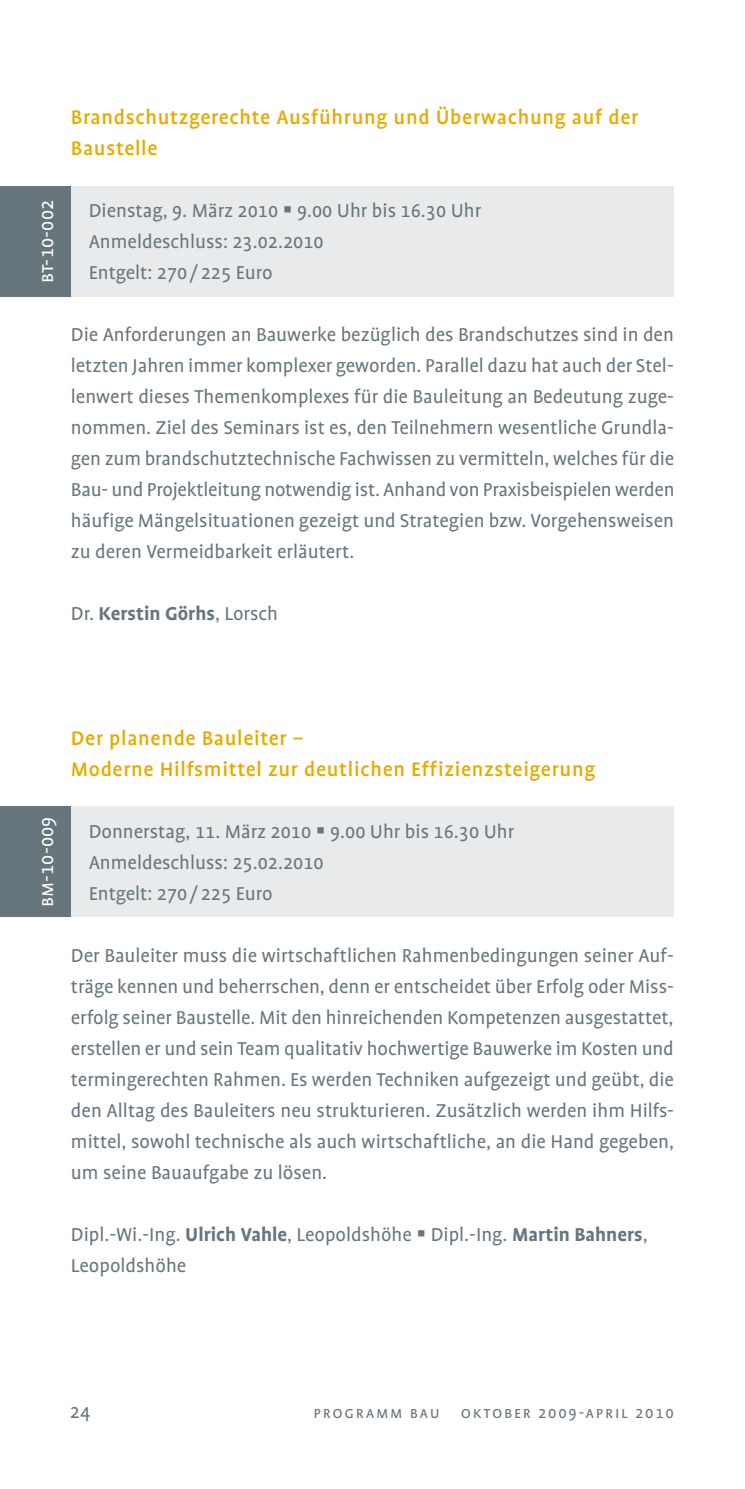
<style>
.page{position:relative;width:745px;height:1489px;background:#fff}
.page>*{position:absolute;margin:0;border:0;box-sizing:border-box;transform-origin:0 0}
.t1{font:500 22.5px/31px "Profile OT";letter-spacing:.03em;color:#e9aa00}
.t2{font:21.25px/31px "Profile OT";color:#67757d}
.t3{font:700 21.25px "Profile OT";color:#67757d}
.t4{font:21.25px "Profile OT";letter-spacing:.01em;color:#fff}
.t5{font:17.5px "Profile OT";letter-spacing:.1em;color:#67757d}
.s1{font-weight:400}
.s2{font-weight:700}
</style>
<div class="page">
<div style="left:71px;top:186px;width:602px;height:111px;background:#e8eaeb"></div>
<div style="left:71px;top:806px;width:602px;height:111px;background:#e8eaeb"></div>
<div style="left:0;top:186px;width:71px;height:111px;background:#67757d"></div>
<div style="left:0;top:806px;width:71px;height:111px;background:#67757d"></div>
<p class="t4" style="left:35px;top:283px;width:85px;rotate:-90deg">BT-10-002</p>
<p class="t1" style="left:71px;top:102px;width:568px">Brandschutzgerechte Ausführung und Überwachung auf der<br>Baustelle</p>
<p class="t2" style="left:89px;top:195px;width:394px">Dienstag, 9. März 2010 9.00 Uhr bis 16.30 Uhr<br>Anmeldeschluss: 23.02.2010<br>Entgelt: 270 / 225 Euro</p>
<p class="t2" style="left:71px;top:319px;width:604px;text-align:justify">Die Anforderungen an Bauwerke bezüglich des Brandschutzes sind in den letzten Jahren immer komplexer geworden. Parallel dazu hat auch der Stel&shy;lenwert dieses Themenkomplexes für die Bauleitung an Bedeutung zuge&shy;nommen. Ziel des Seminars ist es, den Teilnehmern wesentliche Grundla&shy;gen zum brandschutztechnische Fachwissen zu vermitteln, welches für die Bau- und Projektleitung notwendig ist. Anhand von Praxisbeispielen werden häufige Mängelsituationen gezeigt und Strategien bzw. Vorgehensweisen zu deren Vermeidbarkeit erläutert.</p>
<p class="t3" style="left:71px;top:602px;width:208px"><span class="s1">Dr.</span> Kerstin Görhs<span class="s1">, Lorsch</span></p>
<p class="t4" style="left:35px;top:907px;width:93px;rotate:-90deg">BM-10-009</p>
<p class="t1" style="left:71px;top:722px;width:525px">Der planende Bauleiter –<br>Moderne Hilfsmittel zur deutlichen Effizienzsteigerung</p>
<p class="t2" style="left:89px;top:816px;width:427px">Donnerstag, 11. März 2010 9.00 Uhr bis 16.30 Uhr<br>Anmeldeschluss: 25.02.2010<br>Entgelt: 270 / 225 Euro</p>
<p class="t2" style="left:71px;top:940px;width:604px;text-align:justify">Der Bauleiter muss die wirtschaftlichen Rahmenbedingungen seiner Auf&shy;träge kennen und beherrschen, denn er entscheidet über Erfolg oder Miss&shy;erfolg seiner Baustelle. Mit den hinreichenden Kompetenzen ausgestattet, erstellen er und sein Team qualitativ hochwertige Bauwerke im Kosten und termingerechten Rahmen. Es werden Techniken aufgezeigt und geübt, die den Alltag des Bauleiters neu strukturieren. Zusätzlich werden ihm Hilfs&shy;mittel, sowohl technische als auch wirtschaftliche, an die Hand gegeben, um seine Bauaufgabe zu lösen.</p>
<p class="t2" style="left:71px;top:1219px;width:578px">Dipl.-Wi.-Ing. <span class="s2">Ulrich Vahle</span>, Leopoldshöhe Dipl.-Ing. <span class="s2">Martin Bahners</span>,<br>Leopoldshöhe</p>
<p class="t2" style="left:70px;top:1396px;width:22px">24</p>
<p class="t5" style="left:313px;top:1402px;width:361px">Programm Bau O ktober 2009-April 2010</p>
</div>
